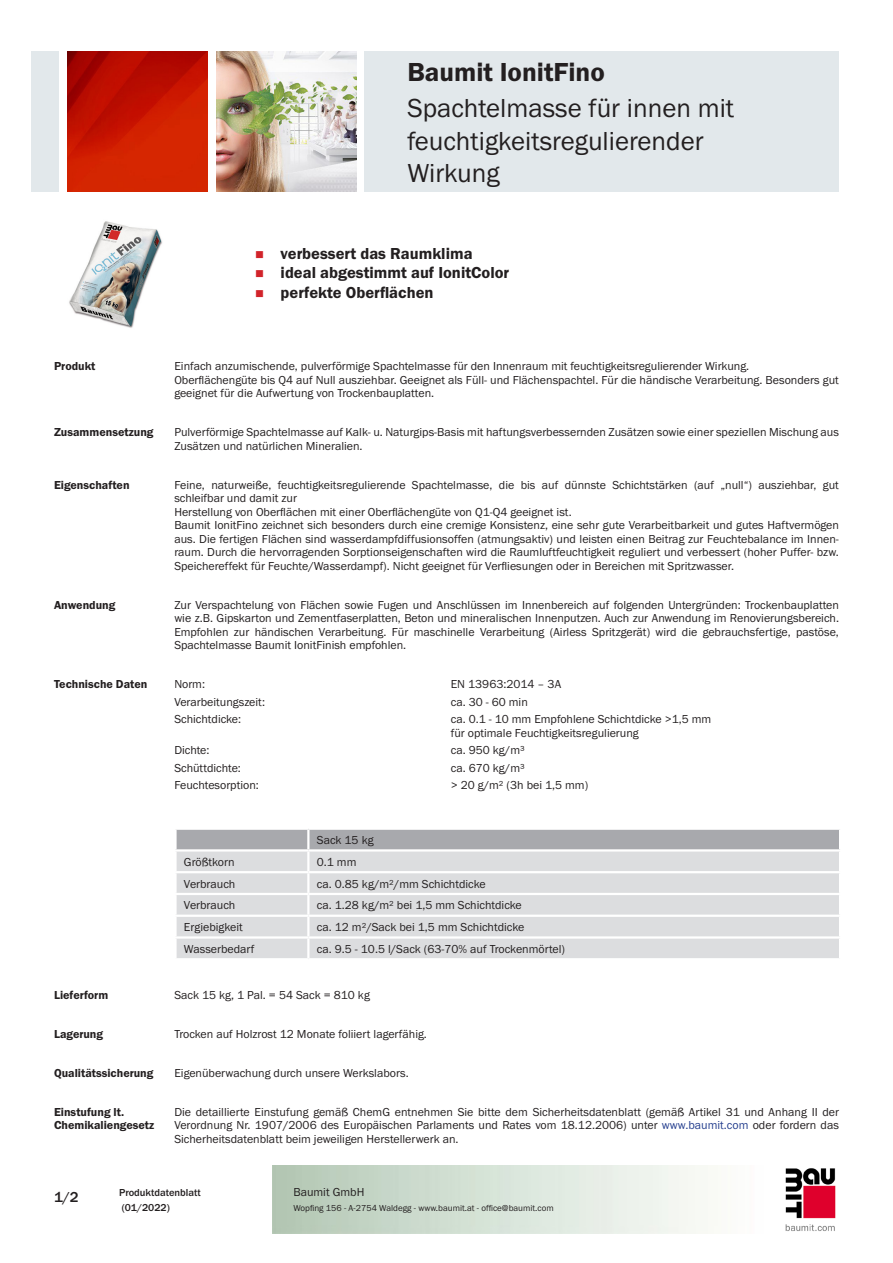
<style>
.page{position:relative;width:893px;height:1263px;background:#fff}
.page>*{position:absolute;margin:0;border:0;box-sizing:border-box;transform-origin:0 0}
.PDS_Produktname_Land{font:27px/32.4px "BM Franklin Gothic URW Boo";color:#231f20}
.PDS_Produktname{font:27px "BM Franklin Gothic URW Dem";color:#231f20}
.t1{font:16.5px "BM Franklin Gothic URW Dem";color:#231f20}
.t2{font:500 15px "BM Franklin Gothic URW";color:#231f20}
.PDS_Standard{font:12px/13.5px "BM Franklin Gothic URW Boo";color:#231f20}
.PDS_Standard_linksbü{font:12px/13.5px "BM Franklin Gothic URW Boo";color:#231f20}
.PDS_Header{font:12px/13.5px "BM Franklin Gothic URW Dem";color:#231f20}
.t3{font:500 10.5px/15px "BM Franklin Gothic URW";color:#231f20}
.t4{font:9px "BM Franklin Gothic URW Boo";color:#231f20}
.s1{color:#253f8e}
</style>
<div class="page">
<img style="left:785px;top:1168px;width:51px;height:63px">
<div style="left:32px;top:51px;width:27px;height:140px;background:#e2e8eb"></div>
<img style="left:68px;top:52px;width:140px;height:139px">
<img style="left:216px;top:51px;width:141px;height:140px">
<div style="left:365px;top:51px;width:474px;height:140px;background:#e2e8eb"></div>
<img style="left:69px;top:221px;width:93px;height:107px">
<div style="left:177px;top:851px;width:662px;height:107px;background:#dcdddf"></div>
<div style="left:176px;top:829px;width:664px;height:20px;background:#a8a9ad"></div>
<hr style="left:307px;top:851px;width:2px;height:20px;background:#fff">
<hr style="left:174px;top:871px;width:134px;height:2px;background:#fff">
<hr style="left:308px;top:871px;width:533px;height:2px;background:#fff">
<hr style="left:307px;top:873px;width:2px;height:20px;background:#fff">
<hr style="left:174px;top:893px;width:134px;height:2px;background:#fff">
<hr style="left:308px;top:893px;width:533px;height:2px;background:#fff">
<hr style="left:174px;top:914px;width:134px;height:3px;background:#fff">
<hr style="left:308px;top:914px;width:533px;height:3px;background:#fff">
<hr style="left:174px;top:936px;width:134px;height:3px;background:#fff">
<hr style="left:308px;top:936px;width:533px;height:3px;background:#fff">
<svg style="left:307px;top:895px;width:2px;height:63px"></svg>
<p class="PDS_Produktname" style="left:407px;top:55px;width:199px">Baumit IonitFino</p>
<p class="PDS_Produktname_Land" style="left:407px;top:92px;width:328px">Spachtelmasse für innen mit feuchtigkeitsregulierender<br>Wirkung</p>
<p class="t1" style="left:281px;top:243px;width:193px">verbessert das Raumklima</p>
<p class="t1" style="left:281px;top:263px;width:230px">ideal abgestimmt auf IonitColor</p>
<p class="t1" style="left:281px;top:282px;width:154px">perfekte Oberflächen</p>
<p class="PDS_Header" style="left:54px;top:360px;width:43px">Produkt</p>
<p class="PDS_Standard" style="left:174px;top:360px;width:576px">Einfach anzumischende, pulverförmige Spachtelmasse für den Innenraum mit feuchtigkeitsregulierender Wirkung.</p>
<p class="PDS_Standard" style="left:174px;top:373px;width:666px">Oberflächengüte bis Q4 auf Null ausziehbar. Geeignet als Füll- und Flächenspachtel. Für die händische Verarbeitung. Besonders gut geeignet für die Aufwertung von Trockenbauplatten.</p>
<p class="PDS_Header" style="left:54px;top:426px;width:101px">Zusammensetzung</p>
<p class="PDS_Standard" style="left:174px;top:426px;width:666px">Pulverförmige Spachtelmasse auf Kalk- u. Naturgips-Basis mit haftungsverbessernden Zusätzen sowie einer speziellen Mischung aus<br>Zusätzen und natürlichen Mineralien.</p>
<p class="PDS_Header" style="left:54px;top:478px;width:77px">Eigenschaften</p>
<p class="PDS_Standard" style="left:174px;top:478px;width:666px">Feine, naturweiße, feuchtigkeitsregulierende Spachtelmasse, die bis auf dünnste Schichtstärken (auf „null“) ausziehbar, gut schleifbar und damit zur</p>
<p class="PDS_Standard" style="left:174px;top:505px;width:399px">Herstellung von Oberflächen mit einer Oberflächengüte von Q1-Q4 geeignet ist.</p>
<p class="PDS_Standard" style="left:174px;top:519px;width:666px;text-align:justify">Baumit IonitFino zeichnet sich besonders durch eine cremige Konsistenz, eine sehr gute Verarbeitbarkeit und gutes Haftvermögen aus. Die fertigen Flächen sind wasserdampfdiffusionsoffen (atmungsaktiv) und leisten einen Beitrag zur Feuchtebalance im Innen&shy;raum. Durch die hervorragenden Sorptionseigenschaften wird die Raumluftfeuchtigkeit reguliert und verbessert (hoher Puffer- bzw.<br>Speichereffekt für Feuchte/Wasserdampf). Nicht geeignet für Verfliesungen oder in Bereichen mit Spritzwasser.</p>
<p class="PDS_Header" style="left:54px;top:598px;width:63px">Anwendung</p>
<p class="PDS_Standard" style="left:174px;top:598px;width:666px;text-align:justify">Zur Verspachtelung von Flächen sowie Fugen und Anschlüssen im Innenbereich auf folgenden Untergründen: Trockenbauplatten wie z.B. Gipskarton und Zementfaserplatten, Beton und mineralischen Innenputzen. Auch zur Anwendung im Renovierungsbereich.<br>Empfohlen zur händischen Verarbeitung. Für maschinelle Verarbeitung (Airless Spritzgerät) wird die gebrauchsfertige, pastöse, Spachtelmasse Baumit IonitFinish empfohlen.</p>
<p class="PDS_Header" style="left:54px;top:677px;width:95px">Technische Daten</p>
<p class="PDS_Standard_linksbü" style="left:174px;top:677px;width:32px">Norm:</p>
<p class="PDS_Standard_linksbü" style="left:451px;top:677px;width:112px">EN 13963:2014 – 3A</p>
<p class="PDS_Standard_linksbü" style="left:174px;top:695px;width:92px">Verarbeitungszeit:</p>
<p class="PDS_Standard_linksbü" style="left:451px;top:695px;width:79px">ca. 30 - 60 min</p>
<p class="PDS_Standard_linksbü" style="left:174px;top:712px;width:68px">Schichtdicke:</p>
<p class="PDS_Standard_linksbü" style="left:451px;top:712px;width:262px">ca. 0.1 - 10 mm Empfohlene Schichtdicke &gt;1,5 mm für optimale Feuchtigkeitsregulierung</p>
<p class="PDS_Standard_linksbü" style="left:174px;top:743px;width:37px">Dichte:</p>
<p class="PDS_Standard_linksbü" style="left:451px;top:743px;width:75px">ca. 950 kg/m³</p>
<p class="PDS_Standard_linksbü" style="left:174px;top:761px;width:68px">Schüttdichte:</p>
<p class="PDS_Standard_linksbü" style="left:451px;top:761px;width:75px">ca. 670 kg/m³</p>
<p class="PDS_Standard_linksbü" style="left:174px;top:778px;width:86px">Feuchtesorption:</p>
<p class="PDS_Standard_linksbü" style="left:451px;top:778px;width:139px">&gt; 20 g/m² (3h bei 1,5 mm)</p>
<p class="PDS_Standard_linksbü" style="left:317px;top:833px;width:58px">Sack 15 kg</p>
<p class="PDS_Standard_linksbü" style="left:184px;top:855px;width:52px">Größtkorn</p>
<p class="PDS_Standard_linksbü" style="left:317px;top:855px;width:41px">0.1 mm</p>
<p class="PDS_Standard_linksbü" style="left:184px;top:877px;width:53px">Verbrauch</p>
<p class="PDS_Standard_linksbü" style="left:317px;top:877px;width:170px">ca. 0.85 kg/m²/mm Schichtdicke</p>
<p class="PDS_Standard_linksbü" style="left:184px;top:899px;width:53px">Verbrauch</p>
<p class="PDS_Standard_linksbü" style="left:317px;top:899px;width:206px">ca. 1.28 kg/m² bei 1,5 mm Schichtdicke</p>
<p class="PDS_Standard_linksbü" style="left:184px;top:920px;width:60px">Ergiebigkeit</p>
<p class="PDS_Standard_linksbü" style="left:317px;top:920px;width:209px">ca. 12 m²/Sack bei 1,5 mm Schichtdicke</p>
<p class="PDS_Standard_linksbü" style="left:184px;top:942px;width:72px">Wasserbedarf</p>
<p class="PDS_Standard_linksbü" style="left:317px;top:942px;width:250px">ca. 9.5 - 10.5 l/Sack (63-70% auf Trockenmörtel)</p>
<p class="PDS_Header" style="left:54px;top:988px;width:56px">Lieferform</p>
<p class="PDS_Standard" style="left:174px;top:988px;width:197px">Sack 15 kg, 1 Pal. = 54 Sack = 810 kg</p>
<p class="PDS_Header" style="left:54px;top:1027px;width:51px">Lagerung</p>
<p class="PDS_Standard" style="left:174px;top:1027px;width:254px">Trocken auf Holzrost 12 Monate foliiert lagerfähig.</p>
<p class="PDS_Header" style="left:54px;top:1066px;width:101px">Qualitätssicherung</p>
<p class="PDS_Standard" style="left:174px;top:1066px;width:236px">Eigenüberwachung durch unsere Werkslabors.</p>
<p class="PDS_Header" style="left:54px;top:1105px;width:102px">Einstufung lt.<br>Chemikaliengesetz</p>
<p class="PDS_Standard" style="left:174px;top:1105px;width:666px;text-align:justify">Die detaillierte Einstufung gemäß ChemG entnehmen Sie bitte dem Sicherheitsdatenblatt (gemäß Artikel 31 und Anhang II der Verordnung Nr. 1907/2006 des Europäischen Parlaments und Rates vom 18.12.2006) unter <span class="s1">www.baumit.com</span> oder fordern das Sicherheitsdatenblatt beim jeweiligen Herstellerwerk an.</p>
<p class="t2" style="left:54px;top:1188px;width:26px">1/2</p>
<p class="t3" style="left:119px;top:1185px;width:83px">Produktdatenblatt (01/2022)</p>
<p class="PDS_Standard" style="left:293px;top:1185px;width:73px">Baumit GmbH</p>
<p class="t4" style="left:293px;top:1202px;width:262px">Wopfing 156 - A-2754 Waldegg - www.baumit.at - office@baumit.com</p>
</div>
